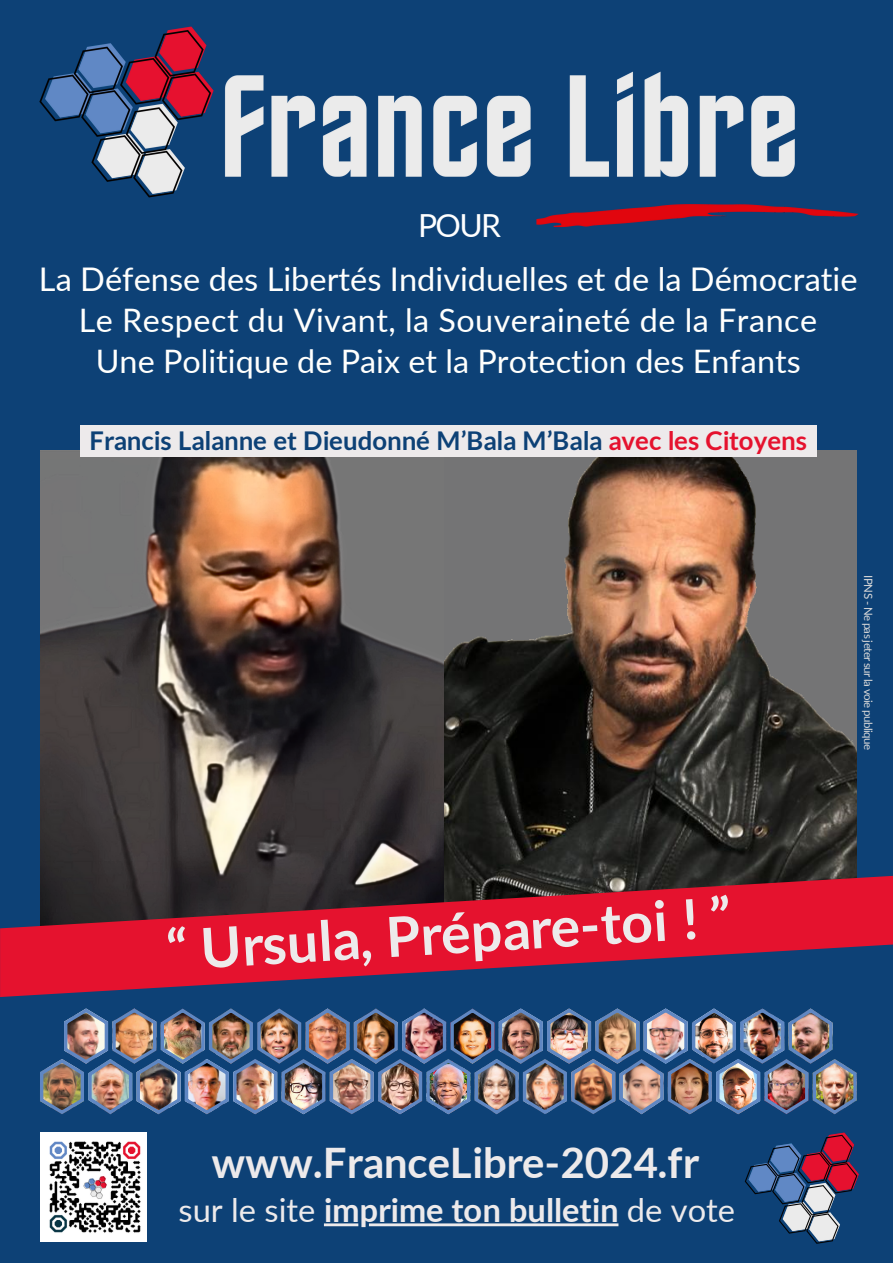
<style>
.page{position:relative;width:893px;height:1263px;background:#0d4176}
.page>*{position:absolute;margin:0;border:0;box-sizing:border-box;transform-origin:0 0}
.t1{font:700 55.35px "Lato";color:#edeaeb}
.t2{font:700 42px "Lato";color:#edeaeb}
.t3{font:700 35.4px "Lato";color:#0d4176}
.t4{font:700 32.7px "Lato";letter-spacing:-.015em;color:#edeaeb}
.t5{font:32.55px "Lato";color:#fffffd}
.t6{font:32.4px/40.7px "Lato";color:#fffffd;text-align:center}
.t7{font:31.8px "Lato";color:#fff}
.t8{font:700 25.8px "Lato";letter-spacing:-.005em;color:#0d4176}
.t9{font:11.4px "Lato";letter-spacing:-.05em;color:#d9d9d9}
.s1{color:#e5122e}
.s2{font-weight:400}
</style>
<div class="page">
<img style="left:40px;top:451px;width:404px;height:425px">
<img style="left:444px;top:451px;width:413px;height:425px">
<svg style="left:0;top:876px;width:893px;height:121px;fill:#e5122e"></svg>
<div style="left:80px;top:426px;width:736px;height:31px;background:#edeaeb"></div>
<hr style="left:369px;top:1223px;width:249px;height:3px;background:#edeaeb">
<hr style="left:324px;top:1223px;width:34px;height:3px;background:#edeaeb">
<img style="left:40px;top:1133px;width:106px;height:109px">
<img style="left:744px;top:1132px;width:115px;height:112px">
<img style="left:40px;top:1008px;width:817px;height:106px">
<img style="left:39px;top:26px;width:820px;height:202px">
<p class="t7" style="left:418px;top:203px;width:85px">POUR</p>
<p class="t5" style="left:39px;top:256px;width:820px">La Défense des Libertés Individuelles et de la Démocratie</p>
<p class="t6" style="left:79px;top:298px;width:740px">Le Respect du Vivant, la Souveraineté de la France<br>Une Politique de Paix et la Protection des Enfants</p>
<p class="t3" style="left:439px;top:414px;width:20px">e</p>
<p class="t8" style="left:89px;top:425px;width:719px">Francis Lalanne et Dieudonné M’Bala M’Bala <span class="s1">avec les Citoyens</span></p>
<p class="t9" style="left:876px;top:575px;width:176px;rotate:90deg">IPNS - Ne pas jeter sur la voie publique</p>
<h1 class="t1" style="left:164px;top:917px;width:567px;rotate:-3deg">“ Ursula, Prépare-toi ! ”</h1>
<p class="t2" style="left:212px;top:1138px;width:490px">www.FranceLibre-2024.fr</p>
<p class="t4" style="left:179px;top:1191px;width:558px"><span class="s2">sur le site</span> imprime ton bulletin <span class="s2">de vote</span></p>
</div>
